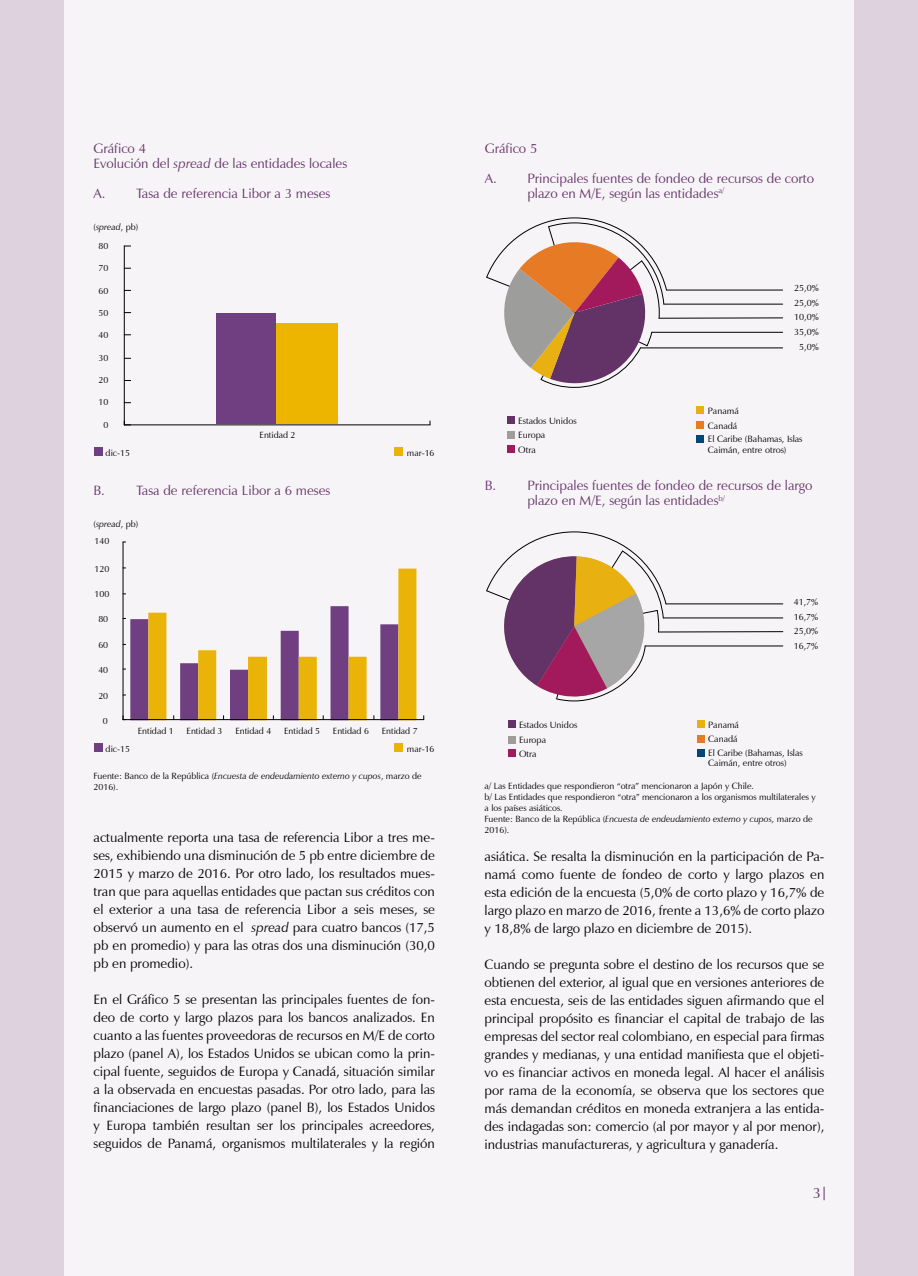
<style>
.page{position:relative;width:918px;height:1276px;background:#fff}
.page>*{position:absolute;margin:0;border:0;box-sizing:border-box;transform-origin:0 0}
.t1{font:15px "Zapf Humanist 601 BT";color:#633368}
.t2{font:13.5px/18px "Zapf Humanist 601 BT";color:#000;text-align:justify}
.t3{font:13.5px/15px "Zapf Humanist 601 BT";color:#633368}
.t4{font:9.15px/14.4px "Zapf Humanist 601 BT";color:#000}
.t5{font:9px/10.8px "Zapf Humanist 601 BT";color:#000}
.t6{font:italic 9px "Zapf Humanist 601 BT";color:#000}
.s1{font-style:italic}
.s2{font-style:normal}
</style>
<div class="page">
<div style="left:64px;top:0;width:791px;height:1276px;background:#f7f4f7"></div>
<div style="left:855px;top:0;width:63px;height:1276px;background:#ddd2de"></div>
<div style="left:0;top:0;width:64px;height:1276px;background:#ddd2de"></div>
<svg style="left:824px;top:1186px;width:1px;height:14px"></svg>
<div style="left:95px;top:447px;width:8px;height:8px;background:#6f3f81"></div>
<div style="left:394px;top:447px;width:8px;height:8px;background:#eab307"></div>
<div style="left:217px;top:313px;width:59px;height:111px;background:#6f3f81"></div>
<div style="left:276px;top:324px;width:62px;height:100px;background:#edb500"></div>
<hr style="left:124px;top:246px;width:1px;height:179px;background:#000">
<hr style="left:124px;top:424px;width:306px;height:1px;background:#000">
<div style="left:95px;top:743px;width:8px;height:9px;background:#6f3f81"></div>
<div style="left:394px;top:743px;width:8px;height:9px;background:#eab307"></div>
<hr style="left:123px;top:542px;width:1px;height:177px;background:#000">
<hr style="left:123px;top:719px;width:301px;height:1px;background:#000">
<svg style="left:123px;top:567px;width:293px;height:153px"></svg>
<div style="left:507px;top:416px;width:8px;height:8px;background:#633368"></div>
<div style="left:696px;top:406px;width:8px;height:8px;background:#e9b012"></div>
<div style="left:696px;top:435px;width:8px;height:8px;background:#004676"></div>
<div style="left:507px;top:431px;width:8px;height:8px;background:#9d9d9c"></div>
<div style="left:696px;top:421px;width:8px;height:8px;background:#e77a24"></div>
<div style="left:507px;top:445px;width:8px;height:8px;background:#a21a5b"></div>
<hr style="left:666px;top:290px;width:117px;height:1px;background:#000">
<hr style="left:664px;top:304px;width:119px;height:1px;background:#000">
<hr style="left:659px;top:317px;width:124px;height:1px;background:#000">
<hr style="left:652px;top:332px;width:131px;height:1px;background:#000">
<hr style="left:640px;top:347px;width:143px;height:1px;background:#000">
<svg style="left:486px;top:217px;width:181px;height:171px"></svg>
<div style="left:508px;top:720px;width:8px;height:8px;background:#633368"></div>
<div style="left:697px;top:720px;width:7px;height:8px;background:#e9b012"></div>
<div style="left:697px;top:749px;width:7px;height:7px;background:#004676"></div>
<div style="left:508px;top:735px;width:8px;height:8px;background:#9d9d9c"></div>
<div style="left:697px;top:735px;width:7px;height:7px;background:#e77a24"></div>
<div style="left:508px;top:749px;width:8px;height:8px;background:#a21a5b"></div>
<hr style="left:666px;top:603px;width:117px;height:1px;background:#000">
<hr style="left:663px;top:617px;width:120px;height:1px;background:#000">
<hr style="left:659px;top:631px;width:124px;height:1px;background:#000">
<hr style="left:645px;top:645px;width:138px;height:1px;background:#000">
<svg style="left:486px;top:531px;width:181px;height:171px"></svg>
<p class="t3" style="left:94px;top:141px;width:255px">Gráfico 4<br>Evolución del <span class="s1">spread</span> de las entidades locales</p>
<p class="t3" style="left:94px;top:186px;width:238px">A. Tasa de referencia Libor a 3 meses</p>
<p class="t6" style="left:94px;top:222px;width:46px"><span class="s2">(</span>spread<span class="s2">, pb)</span></p>
<p class="t5" style="left:98px;top:240px;width:11px">80</p>
<p class="t5" style="left:98px;top:263px;width:11px">70</p>
<p class="t5" style="left:98px;top:285px;width:11px">60</p>
<p class="t5" style="left:98px;top:307px;width:11px">50</p>
<p class="t5" style="left:98px;top:330px;width:11px">40</p>
<p class="t5" style="left:98px;top:352px;width:11px">30</p>
<p class="t5" style="left:98px;top:374px;width:11px">20</p>
<p class="t5" style="left:98px;top:397px;width:11px">10</p>
<p class="t5" style="left:103px;top:419px;width:6px">0</p>
<p class="t5" style="left:260px;top:429px;width:38px">Entidad 2</p>
<p class="t5" style="left:106px;top:447px;width:26px">dic-15</p>
<p class="t5" style="left:407px;top:447px;width:29px">mar-16</p>
<p class="t3" style="left:94px;top:483px;width:238px">B. Tasa de referencia Libor a 6 meses</p>
<p class="t6" style="left:94px;top:518px;width:46px"><span class="s2">(</span>spread<span class="s2">, pb)</span></p>
<p class="t5" style="left:95px;top:536px;width:16px">140</p>
<p class="t5" style="left:95px;top:563px;width:16px">120</p>
<p class="t5" style="left:95px;top:588px;width:16px">100</p>
<p class="t5" style="left:98px;top:614px;width:11px">80</p>
<p class="t5" style="left:98px;top:639px;width:11px">60</p>
<p class="t5" style="left:98px;top:665px;width:11px">40</p>
<p class="t5" style="left:98px;top:690px;width:11px">20</p>
<p class="t5" style="left:103px;top:715px;width:6px">0</p>
<p class="t5" style="left:138px;top:725px;width:38px">Entidad 1</p>
<p class="t5" style="left:187px;top:725px;width:38px">Entidad 3</p>
<p class="t5" style="left:235px;top:725px;width:38px">Entidad 4</p>
<p class="t5" style="left:284px;top:725px;width:38px">Entidad 5</p>
<p class="t5" style="left:333px;top:725px;width:38px">Entidad 6</p>
<p class="t5" style="left:382px;top:725px;width:38px">Entidad 7</p>
<p class="t5" style="left:106px;top:743px;width:26px">dic-15</p>
<p class="t5" style="left:407px;top:743px;width:29px">mar-16</p>
<p class="t5" style="left:94px;top:771px;width:330px">Fuente: Banco de la República (<span class="s1">Encuesta de endeudamiento externo y cupos</span>, marzo de<br>2016).</p>
<p class="t2" style="left:94px;top:828px;width:343px">actualmente reporta una tasa de referencia Libor a tres me&shy;ses, exhibiendo una disminución de 5 pb entre diciembre de 2015 y marzo de 2016. Por otro lado, los resultados mues&shy;tran que para aquellas entidades que pactan sus créditos con el exterior a una tasa de referencia Libor a seis meses, se observó un aumento en el <span class="s1">spread</span> para cuatro bancos (17,5 pb en promedio) y para las otras dos una disminución (30,0 pb en promedio).</p>
<p class="t2" style="left:94px;top:990px;width:343px">En el Gráfico 5 se presentan las principales fuentes de fon&shy;deo de corto y largo plazos para los bancos analizados. En cuanto a las fuentes proveedoras de recursos en M/E de corto plazo (panel A), los Estados Unidos se ubican como la prin&shy;cipal fuente, seguidos de Europa y Canadá, situación similar a la observada en encuestas pasadas. Por otro lado, para las financiaciones de largo plazo (panel B), los Estados Unidos y Europa también resultan ser los principales acreedores, seguidos de Panamá, organismos multilaterales y la región</p>
<p class="t3" style="left:485px;top:141px;width:54px">Gráfico 5</p>
<p class="t3" style="left:527px;top:171px;width:288px;text-indent:-43px">A. Principales fuentes de fondeo de recursos de corto plazo en M/E, según las entidades<sup>a/</sup></p>
<p class="t4" style="left:794px;top:281px;width:26px">25,0%<br>25,0%</p>
<p class="t4" style="left:518px;top:413px;width:60px">Estados Unidos</p>
<p class="t4" style="left:518px;top:428px;width:29px">Europa</p>
<p class="t4" style="left:518px;top:443px;width:19px">Otra</p>
<p class="t4" style="left:794px;top:310px;width:26px;line-height:14.9px;text-align:center">10,0%<br>35,0%<br>5,0%</p>
<p class="t4" style="left:708px;top:404px;width:32px">Panamá</p>
<p class="t4" style="left:708px;top:434px;width:96px;line-height:10.2px">El Caribe (Bahamas, Islas<br>Caimán, entre otros)</p>
<p class="t4" style="left:708px;top:418px;width:31px">Canadá</p>
<p class="t3" style="left:527px;top:478px;width:287px;text-indent:-43px">B. Principales fuentes de fondeo de recursos de largo plazo en M/E, según las entidades<sup>b/</sup></p>
<p class="t4" style="left:794px;top:595px;width:26px">41,7%<br>16,7%</p>
<p class="t4" style="left:794px;top:624px;width:26px">25,0%<br>16,7%</p>
<p class="t4" style="left:519px;top:718px;width:60px">Estados Unidos</p>
<p class="t4" style="left:708px;top:717px;width:32px">Panamá</p>
<p class="t4" style="left:708px;top:747px;width:96px;line-height:10.2px">El Caribe (Bahamas, Islas<br>Caimán, entre otros)</p>
<p class="t4" style="left:519px;top:732px;width:29px">Europa</p>
<p class="t4" style="left:708px;top:731px;width:31px">Canadá</p>
<p class="t4" style="left:519px;top:747px;width:19px">Otra</p>
<p class="t5" style="left:485px;top:781px;width:333px">a/ Las Entidades que respondieron “otra” mencionaron a Japón y Chile.<br>b/ Las Entidades que respondieron “otra” mencionaron a los organismos multilaterales y a los países asiáticos.<br>Fuente: Banco de la República (<span class="s1">Encuesta de endeudamiento externo y cupos,</span> marzo de 2016).</p>
<p class="t2" style="left:485px;top:847px;width:341px">asiática. Se resalta la disminución en la participación de Pa&shy;namá como fuente de fondeo de corto y largo plazos en esta edición de la encuesta (5,0% de corto plazo y 16,7% de largo plazo en marzo de 2016, frente a 13,6% de corto plazo y 18,8% de largo plazo en diciembre de 2015).</p>
<p class="t2" style="left:485px;top:955px;width:341px">Cuando se pregunta sobre el destino de los recursos que se obtienen del exterior, al igual que en versiones anteriores de esta encuesta, seis de las entidades siguen afirmando que el principal propósito es financiar el capital de trabajo de las empresas del sector real colombiano, en especial para firmas grandes y medianas, y una entidad manifiesta que el objeti&shy;vo es financiar activos en moneda legal. Al hacer el análisis por rama de la economía, se observa que los sectores que más demandan créditos en moneda extranjera a las entida&shy;des indagadas son: comercio (al por mayor y al por menor), industrias manufactureras, y agricultura y ganadería.</p>
<p class="t1" style="left:813px;top:1184px;width:10px">3</p>
</div>
